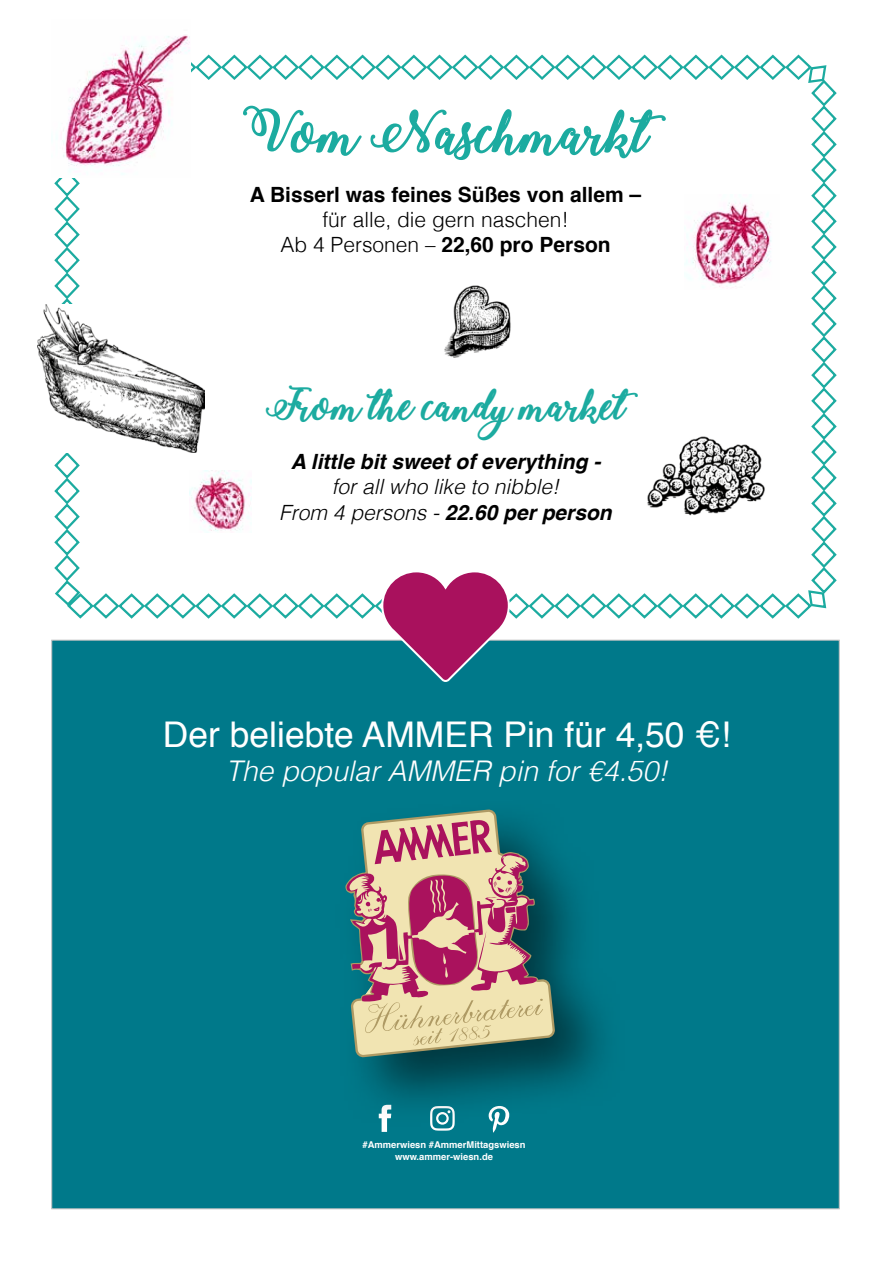
<style>
.page{position:relative;width:893px;height:1263px;background:#fff}
.page>*{position:absolute;margin:0;border:0;box-sizing:border-box;transform-origin:0 0}
.t1{font:54px "Bold Stylish Calligraphy";color:#1caba0}
.t2{font:39px "Bold Stylish Calligraphy";color:#1caba0}
.t3{font:35.4px "Helvetica";color:#fff}
.t4{font:italic 300 28.5px "Helvetica";color:#fff}
.t5{font:300 21px/25.2px "Helvetica";color:#000;text-align:center}
.t6{font:italic 300 21px/25.2px "Helvetica";color:#000;text-align:center}
.t7{font:700 21px "Helvetica";color:#000}
.t8{font:italic 700 21px "Helvetica";color:#000}
.t9{font:700 9.45px/11.9px "Helvetica";color:#fff;text-align:center}
.s1{font-weight:700}
</style>
<div class="page">
<div style="left:52px;top:640px;width:787px;height:569px;background:#00798a;border:1px solid #c1c0c0"></div>
<svg style="left:381px;top:1127px;width:7px;height:5px"></svg>
<svg style="left:492px;top:1127px;width:5px;height:6px"></svg>
<svg style="left:431px;top:1127px;width:23px;height:4px"></svg>
<div style="left:335px;top:797px;width:290px;height:330px;background:#000;opacity:.54"></div>
<svg style="left:344px;top:808px;width:213px;height:251px"></svg>
<svg style="left:346px;top:819px;width:197px;height:226px;background:#b4928c"></svg>
<svg style="left:53px;top:54px;width:785px;height:629px"></svg>
<img style="left:38px;top:304px;width:166px;height:148px">
<img style="left:53px;top:35px;width:137px;height:143px">
<img style="left:684px;top:194px;width:95px;height:96px">
<img style="left:190px;top:470px;width:61px;height:63px">
<img style="left:429px;top:272px;width:95px;height:95px">
<img style="left:626px;top:412px;width:168px;height:122px">
<h1 class="t1" style="left:243px;top:101px;width:407px">Vom Naschmarkt</h1>
<p class="t7" style="left:250px;top:177px;width:393px">A Bisserl was feines Süßes von allem –</p>
<p class="t5" style="left:280px;top:205px;width:332px">für alle, die gern naschen!<br>Ab 4 Personen – <span class="s1">22,60 pro Person</span></p>
<h2 class="t2" style="left:266px;top:382px;width:361px">From the candy market</h2>
<p class="t8" style="left:291px;top:444px;width:311px">A little bit sweet of everything -</p>
<p class="t6" style="left:279px;top:473px;width:334px">for all who like to nibble!<br>From 4 persons - <span class="s1">22.60 per person</span></p>
<h3 class="t3" style="left:163px;top:707px;width:569px">Der beliebte AMMER Pin für 4,50 €!</h3>
<h3 class="t4" style="left:226px;top:746px;width:443px">The popular AMMER pin for €4.50!</h3>
<p class="t9" style="left:362px;top:1138px;width:165px">#Ammerwiesn #AmmerMittagswiesn www.ammer-wiesn.de</p>
</div>
